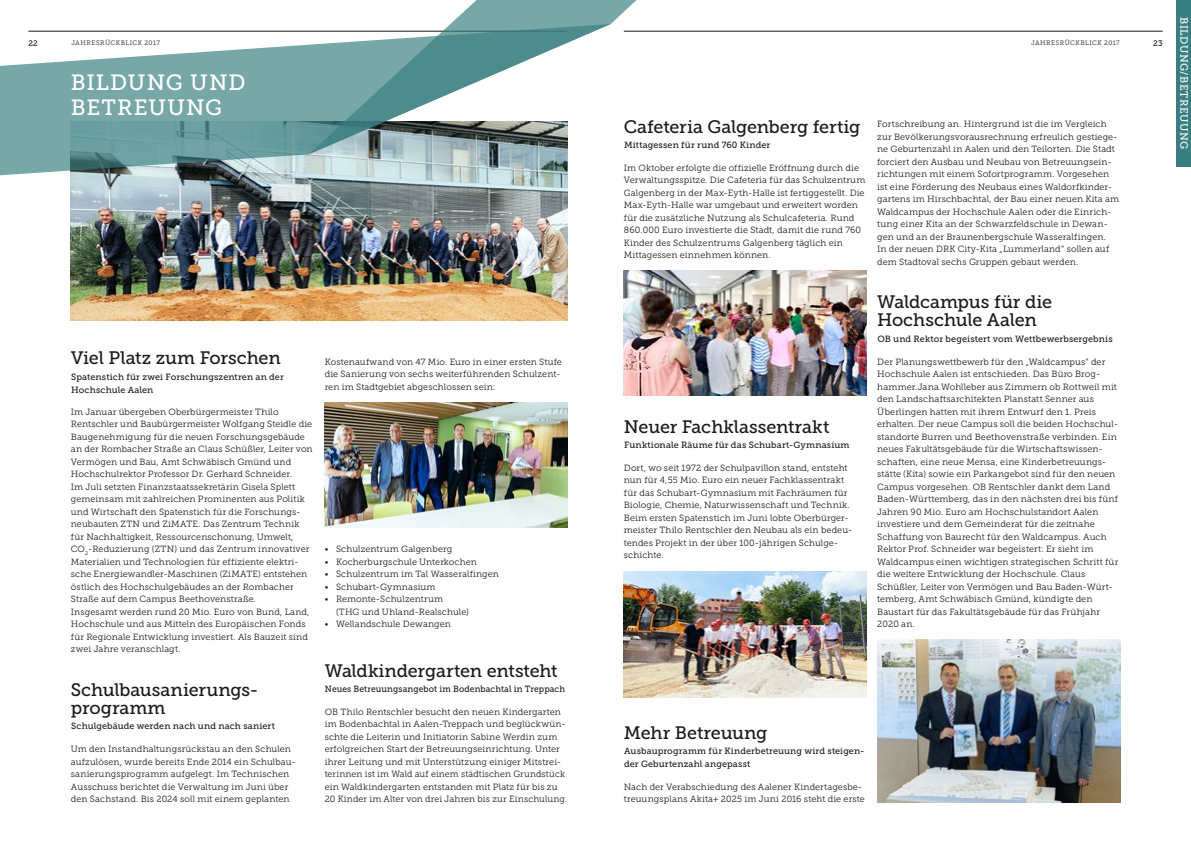
<style>
.page{position:relative;width:1191px;height:842px;background:#fff}
.page>*{position:absolute;margin:0;border:0;box-sizing:border-box;transform-origin:0 0}
.t1{font:22px/25px "Museo Slab 500";letter-spacing:.045em;color:#fff}
.t2{font:18px/18px "Museo Slab 500";letter-spacing:-.01em;color:#1a1a18}
.t3{font:10.5px "Museo Slab 500";letter-spacing:.055em;color:#fff}
.t4{font:9px/12.5px "Museo Slab 300";letter-spacing:.01em;color:#1a1a18}
.t5{font:9px/12.5px "Museo Slab 500";letter-spacing:.01em;color:#1a1a18}
.t6{font:9px "Museo Slab 500";letter-spacing:.01em;color:#1a1a18;scale:.94 1}
.t7{font:8px "Museo Slab 500";color:#1a1a18}
.t8{font:6.5px "Museo Slab 300";letter-spacing:.065em;color:#1a1a18}
</style>
<div class="page">
<hr style="left:624px;top:31px;width:538px;height:1px;background:#1a1a18">
<img style="left:71px;top:177px;width:496px;height:144px">
<div style="left:1176px;top:0;width:15px;height:167px;background:#397e80"></div>
<svg style="left:0;top:30px;width:568px;height:147px;background:#91b5b6"></svg>
<svg style="left:309px;top:0;width:391px;height:154px"></svg>
<img style="left:325px;top:402px;width:242px;height:125px">
<img style="left:624px;top:270px;width:242px;height:125px">
<img style="left:624px;top:571px;width:242px;height:127px">
<img style="left:877px;top:640px;width:243px;height:162px">
<p class="t7" style="left:28px;top:38px;width:11px">22</p>
<p class="t8" style="left:71px;top:39px;width:90px">JAHRESRÜCKBLICK 2017</p>
<p class="t8" style="left:1031px;top:39px;width:90px">JAHRESRÜCKBLICK 2017</p>
<p class="t7" style="left:1153px;top:38px;width:11px">23</p>
<h1 class="t1" style="left:71px;top:70px;width:176px">BILDUNG UND<br>BETREUUNG</h1>
<h2 class="t2" style="left:71px;top:349px;width:211px">Viel Platz zum Forschen</h2>
<p class="t5" style="left:71px;top:371px;width:214px">Spatenstich für zwei Forschungszentren an der<br>Hochschule Aalen</p>
<p class="t4" style="left:71px;top:405px;width:243px">Im Januar übergeben Oberbürgermeister Thilo Rentschler und Baubürgermeister Wolfgang Steidle die Baugenehmigung für die neuen Forschungsgebäude an der Rombacher Straße an Claus Schüßler, Leiter von Vermögen und Bau, Amt Schwäbisch Gmünd und Hochschulrektor Professor Dr. Gerhard Schneider.<br>Im Juli setzten Finanzstaatssekretärin Gisela Splett gemeinsam mit zahlreichen Prominenten aus Politik und Wirtschaft den Spatenstich für die Forschungs&shy;neubauten ZTN und ZiMATE. Das Zentrum Technik für Nachhaltigkeit, Ressourcenschonung, Umwelt, CO<sub>2</sub>-Reduzierung (ZTN) und das Zentrum innovativer Materialien und Technologien für effiziente elektri&shy;sche Energiewandler-Maschinen (ZiMATE) entstehen östlich des Hochschulgebäudes an der Rombacher Straße auf dem Campus Beethovenstraße.<br>Insgesamt werden rund 20 Mio. Euro von Bund, Land, Hochschule und aus Mitteln des Europäischen Fonds für Regionale Entwicklung investiert. Als Bauzeit sind zwei Jahre veranschlagt.</p>
<h2 class="t2" style="left:71px;top:681px;width:186px">Schulbausanierungs&shy;programm</h2>
<p class="t5" style="left:71px;top:720px;width:205px">Schulgebäude werden nach und nach saniert</p>
<p class="t4" style="left:71px;top:743px;width:225px">Um den Instandhaltungsrückstau an den Schulen aufzulösen, wurde bereits Ende 2014 ein Schulbau&shy;sanierungsprogramm aufgelegt. Im Technischen Ausschuss berichtet die Verwaltung im Juni über den Sachstand. Bis 2024 soll mit einem geplanten</p>
<p class="t4" style="left:325px;top:355px;width:239px">Kostenaufwand von 47 Mio. Euro in einer ersten Stufe die Sanierung von sechs weiterführenden Schulzent&shy;ren im Stadtgebiet abgeschlossen sein:</p>
<p class="t4" style="left:325px;top:543px;width:129px">• Schulzentrum Galgenberg</p>
<p class="t4" style="left:325px;top:555px;width:154px">• Kocherburgschule Unterkochen</p>
<p class="t4" style="left:325px;top:568px;width:176px">• Schulzentrum im Tal Wasseralfingen</p>
<p class="t4" style="left:325px;top:580px;width:112px">• Schubart-Gymnasium</p>
<p class="t4" style="left:336px;top:593px;width:134px;text-indent:-11px">• Remonte-Schulzentrum<br>(THG und Uhland-Realschule)</p>
<p class="t4" style="left:325px;top:618px;width:128px">• Wellandschule Dewangen</p>
<h2 class="t2" style="left:325px;top:662px;width:234px">Waldkindergarten entsteht</h2>
<p class="t6" style="left:325px;top:684px;width:257px">Neues Betreuungsangebot im Bodenbachtal in Treppach</p>
<p class="t4" style="left:325px;top:705px;width:244px">OB Thilo Rentschler besucht den neuen Kindergarten im Bodenbachtal in Aalen-Treppach und beglückwün&shy;schte die Leiterin und Initiatorin Sabine Werdin zum erfolgreichen Start der Betreuungseinrichtung. Unter ihrer Leitung und mit Unterstützung einiger Mitstrei&shy;terinnen ist im Wald auf einem städtischen Grundstück ein Waldkindergarten entstanden mit Platz für bis zu 20 Kinder im Alter von drei Jahren bis zur Einschulung.</p>
<h2 class="t2" style="left:624px;top:118px;width:238px">Cafeteria Galgenberg fertig</h2>
<p class="t5" style="left:624px;top:139px;width:148px">Mittagessen für rund 760 Kinder</p>
<p class="t4" style="left:624px;top:161px;width:243px">Im Oktober erfolgte die offizielle Eröffnung durch die Verwaltungsspitze. Die Cafeteria für das Schulzentrum Galgenberg in der Max-Eyth-Halle ist fertiggestellt. Die Max-Eyth-Halle war umgebaut und erweitert worden für die zusätzliche Nutzung als Schulcafeteria. Rund 860.000 Euro investierte die Stadt, damit die rund 760<br>Kinder des Schulzentrums Galgenberg täglich ein Mittagessen einnehmen können.</p>
<h2 class="t2" style="left:624px;top:418px;width:207px">Neuer Fachklassentrakt</h2>
<p class="t5" style="left:624px;top:439px;width:227px">Funktionale Räume für das Schubart-Gymnasium</p>
<p class="t4" style="left:624px;top:461px;width:230px">Dort, wo seit 1972 der Schulpavillon stand, entsteht nun für 4,55 Mio. Euro ein neuer Fachklassentrakt für das Schubart-Gymnasium mit Fachräumen für Biologie, Chemie, Naturwissenschaft und Technik.<br>Beim ersten Spatenstich im Juni lobte Oberbürger&shy;meister Thilo Rentschler den Neubau als ein bedeu&shy;tendes Projekt in der über 100-jährigen Schulge&shy;schichte.</p>
<p class="t4" style="left:877px;top:118px;width:243px">Fortschreibung an. Hintergrund ist die im Vergleich zur Bevölkerungsvorausrechnung erfreulich gestiege&shy;ne Geburtenzahl in Aalen und den Teilorten. Die Stadt forciert den Ausbau und Neubau von Betreuungsein&shy;richtungen mit einem Sofortprogramm. Vorgesehen ist eine Förderung des Neubaus eines Waldorfkinder&shy;gartens im Hirschbachtal, der Bau einer neuen Kita am Waldcampus der Hochschule Aalen oder die Einrich&shy;tung einer Kita an der Schwarzfeldschule in Dewan&shy;gen und an der Braunenbergschule Wasseralfingen.<br>In der neuen DRK City-Kita „Lummerland“ sollen auf dem Stadtoval sechs Gruppen gebaut werden.</p>
<h2 class="t2" style="left:877px;top:293px;width:176px">Waldcampus für die<br>Hochschule Aalen</h2>
<p class="t5" style="left:877px;top:333px;width:237px">OB und Rektor begeistert vom Wettbewerbsergebnis</p>
<p class="t4" style="left:877px;top:355px;width:242px">Der Planungswettbewerb für den „Waldcampus“ der Hochschule Aalen ist entschieden. Das Büro Brog&shy;hammer.Jana.Wohlleber aus Zimmern ob Rottweil mit den Landschaftsarchitekten Planstatt Senner aus Überlingen hatten mit ihrem Entwurf den 1. Preis erhalten. Der neue Campus soll die beiden Hochschul&shy;standorte Burren und Beethovenstraße verbinden. Ein neues Fakultätsgebäude für die Wirtschaftswissen&shy;schaften, eine neue Mensa, eine Kinderbetreuungs&shy;stätte (Kita) sowie ein Parkangebot sind für den neuen Campus vorgesehen. OB Rentschler dankt dem Land Baden-Württemberg, das in den nächsten drei bis fünf Jahren 90 Mio. Euro am Hochschulstandort Aalen investiere und dem Gemeinderat für die zeitnahe Schaffung von Baurecht für den Waldcampus. Auch Rektor Prof. Schneider war begeistert: Er sieht im Waldcampus einen wichtigen strategischen Schritt für die weitere Entwicklung der Hochschule. Claus Schüßler, Leiter von Vermögen und Bau Baden-Würt&shy;temberg, Amt Schwäbisch Gmünd, kündigte den Baustart für das Fakultätsgebäude für das Frühjahr 2020 an.</p>
<h2 class="t2" style="left:624px;top:724px;width:145px">Mehr Betreuung</h2>
<p class="t5" style="left:624px;top:745px;width:242px">Ausbauprogramm für Kinderbetreuung wird steigen&shy;der Geburtenzahl angepasst</p>
<p class="t4" style="left:624px;top:780px;width:242px">Nach der Verabschiedung des Aalener Kindertagesbe&shy;treuungsplans Akita+ 2025 im Juni 2016 steht die erste</p>
<p class="t3" style="left:1190px;top:17px;width:134px;rotate:90deg">BILDUNG/BETREUUNG</p>
</div>
